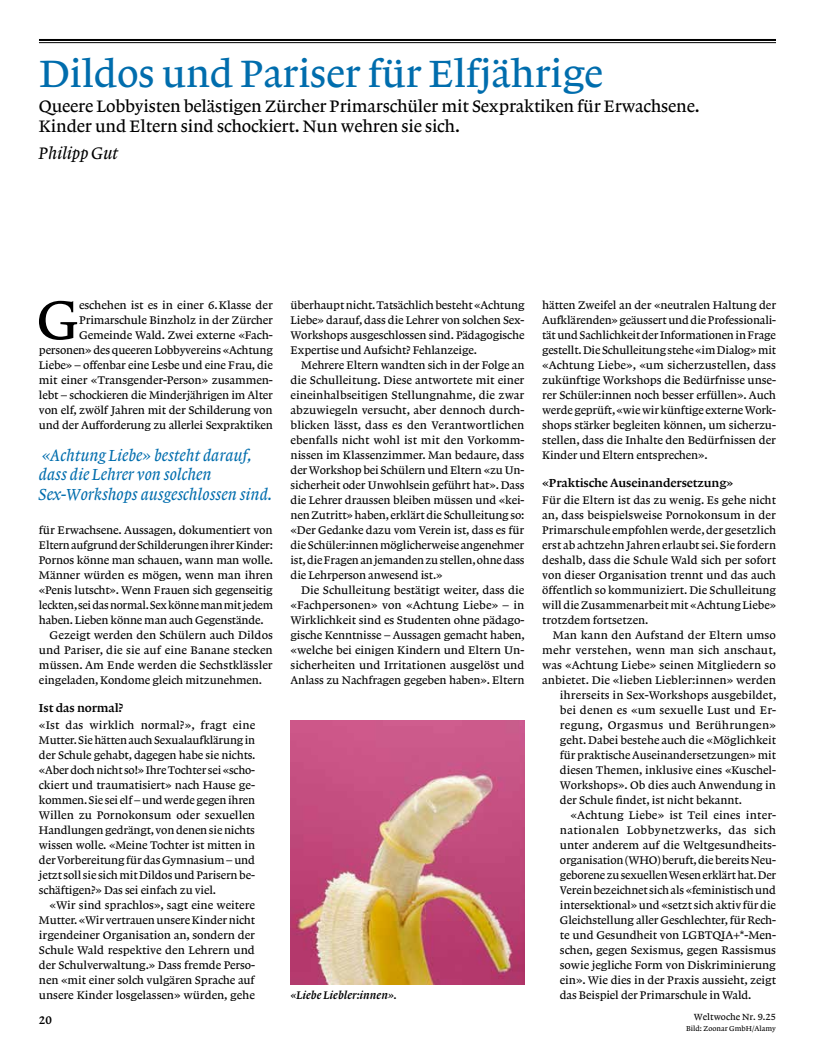
<style>
.page{position:relative;width:815px;height:1063px;background:#fff}
.page>*{position:absolute;margin:0;border:0;box-sizing:border-box;transform-origin:0 0}
.t1{font:57.62px "Lexicon No 1 Roman A Txt";color:#000}
.t2{font:40px "Lexicon No 1 Roman A Tab";letter-spacing:-.01em;color:#006dad}
.t3{font:17.5px/20px "Lexicon No 1 Roman A Tab";letter-spacing:-.01em;color:#000}
.t4{font:17.5px "Lexicon No 1 Italic A Txt";letter-spacing:-.01em;color:#000}
.t5{font:16.88px/19.4px "Lexicon No 1 Italic A Txt";color:#006dad}
.t6{font:12.25px "Lexicon No 1 Roman C Txt";letter-spacing:-.01em;color:#000}
.t7{font:11.62px/15px "Lexicon No 1 Roman A Txt";letter-spacing:-.01em;color:#000;text-align:justify}
.t8{font:11.62px "Lexicon No 1 Roman A Txt";letter-spacing:.01em;color:#000}
.t9{font:11.62px "Lexicon No 1 Roman A Txt";letter-spacing:.015em;color:#000}
.t10{font:11.62px "Lexicon No 1 Roman A Txt";letter-spacing:.025em;color:#000}
.t11{font:11.62px "Lexicon No 1 Roman A Txt";letter-spacing:.02em;color:#000}
.t12{font:11.62px "Lexicon No 1 Italic C Tab";letter-spacing:.005em;color:#000}
.t13{font:11.62px "Lexicon No 1 Roman C Tab";color:#000}
.t14{font:9.38px "Lexicon No 1 Roman A Tab";color:#000}
.t15{font:7.5px "Lexicon No 1 Roman A Tab";color:#000}
.s1{font-family:"Lexicon No 1 Roman A Tab"}
</style>
<div class="page">
<hr style="left:39px;top:39px;width:737px;height:2px;background:#000">
<hr style="left:39px;top:42px;width:737px;height:1px;background:#000">
<img style="left:291px;top:720px;width:233px;height:264px">
<h2 class="t2" style="left:40px;top:52px;width:565px">Dildos und Pariser für Elfjährige</h2>
<h3 class="t3" style="left:39px;top:96px;width:662px">Queere Lobbyisten belästigen Zürcher Primarschüler mit Sexpraktiken für Erwachsene.<br>Kinder und Eltern sind schockiert. Nun wehren sie sich.</h3>
<h3 class="t4" style="left:39px;top:144px;width:81px">Philipp Gut</h3>
<p class="t7" style="left:39px;top:298px;width:235px;text-align:right">eschehen ist es in einer 6.Klasse der Primarschule Binzholz in der Zürcher Gemeinde Wald. Zwei externe «Fach&shy;personen» des queeren Lobbyvereins «Achtung Liebe» – offenbar eine Lesbe und eine Frau, die mit einer «Transgender-Person» zusammen&shy;lebt – schockieren die Minderjährigen im Alter von elf, zwölf Jahren mit der Schilderung von und der Aufforderung zu allerlei Sexpraktiken</p>
<h1 class="t1" style="left:37px;top:288px;width:45px">G</h1>
<h3 class="t5" style="left:39px;top:446px;width:234px">«Achtung Liebe» besteht darauf, dass die Lehrer von solchen<br>Sex-Workshops ausgeschlossen sind.</h3>
<p class="t7" style="left:39px;top:523px;width:235px">für Erwachsene. Aussagen, dokumentiert von</p>
<p class="t7" style="left:39px;top:538px;width:235px">Eltern aufgrund der Schilderungen ihrer Kinder:</p>
<p class="t7" style="left:39px;top:553px;width:236px">Pornos könne man schauen, wann man wolle.</p>
<p class="t7" style="left:39px;top:568px;width:235px">Männer würden es mögen, wenn man ihren</p>
<p class="t7" style="left:39px;top:583px;width:235px">«Penis lutscht». Wenn Frauen sich gegenseitig</p>
<p class="t7" style="left:39px;top:598px;width:236px">leckten, sei das normal. Sex könne man mit jedem</p>
<p class="t7" style="left:39px;top:613px;width:226px">haben. Lieben könne man auch Gegenstände.</p>
<p class="t7" style="left:50px;top:628px;width:225px">Gezeigt werden den Schülern auch Dildos</p>
<p class="t7" style="left:39px;top:643px;width:235px">und Pariser, die sie auf eine Banane stecken</p>
<p class="t7" style="left:39px;top:658px;width:235px">müssen. Am Ende werden die Sechstklässler</p>
<p class="t7" style="left:39px;top:673px;width:225px">eingeladen, Kondome gleich mitzunehmen.</p>
<p class="t6" style="left:39px;top:701px;width:86px">Ist das normal?</p>
<p class="t7" style="left:39px;top:718px;width:218px">«Ist das wirklich normal?», fragt eine Mutter. Sie hätten auch Sexualaufklärung in der Schule gehabt, dagegen habe sie nichts. «Aber doch nicht so!» Ihre Tochter sei «scho&shy;ckiert und traumatisiert» nach Hause ge&shy;kommen. Sie sei elf – und werde gegen ihren Willen zu Pornokonsum oder sexuellen Handlungen gedrängt, von denen sie nichts wissen wolle. «Meine Tochter ist mitten in der Vorbereitung für das Gymnasium – und jetzt soll sie sich mit Dildos und Parisern be&shy;schäftigen?» Das sei einfach zu viel.</p>
<p class="t7" style="left:39px;top:898px;width:218px;text-indent:11px">«Wir sind sprachlos», sagt eine weitere Mutter. «Wir vertrauen unsere Kinder nicht irgendeiner Organisation an, sondern der Schule Wald respektive den Lehrern und der Schulverwaltung.» Dass fremde Perso&shy;nen «mit einer solch vulgären Sprache auf unsere Kinder losgelassen» würden, gehe</p>
<p class="t7" style="left:291px;top:298px;width:235px">überhaupt nicht. Tatsächlich besteht «Achtung Liebe» darauf, dass die Lehrer von solchen Sex-Workshops ausgeschlossen sind. Pädagogische Expertise und Aufsicht? Fehlanzeige.</p>
<p class="t7" style="left:291px;top:358px;width:235px;text-indent:11px">Mehrere Eltern wandten sich in der Folge an die Schulleitung. Diese antwortete mit einer eineinhalbseitigen Stellungnahme, die zwar abzuwiegeln versucht, aber dennoch durch&shy;blicken lässt, dass es den Verantwortlichen ebenfalls nicht wohl ist mit den Vorkomm&shy;nissen im Klassenzimmer. Man bedaure, dass der Workshop bei Schülern und Eltern «zu Un&shy;sicherheit oder Unwohlsein geführt hat». Dass die Lehrer draussen bleiben müssen und «kei&shy;nen Zutritt» haben, erklärt die Schulleitung so: «Der Gedanke dazu vom Verein ist, dass es für die Schüler:innen möglicherweise angenehmer ist, die Fragen an jemanden zu stellen, ohne dass die Lehrperson anwesend ist.»</p>
<p class="t7" style="left:291px;top:583px;width:236px;text-indent:11px">Die Schulleitung bestätigt weiter, dass die «Fachpersonen» von «Achtung Liebe» – in Wirklichkeit sind es Studenten ohne pädago&shy;gische Kenntnisse – Aussagen gemacht haben, «welche bei einigen Kindern und Eltern Un&shy;sicherheiten und Irritationen ausgelöst und Anlass zu Nachfragen gegeben haben». Eltern</p>
<p class="t7" style="left:542px;top:298px;width:235px">hätten Zweifel an der «neutralen Haltung der Aufklärenden» geäussert und die Professionali&shy;tät und Sachlichkeit der Informationen in Frage gestellt. Die Schulleitung stehe «im Dialog» mit «Achtung Liebe», «um sicherzustellen, dass zukünftige Workshops die Bedürfnisse unse&shy;rer Schüler:innen noch besser erfüllen». Auch werde geprüft, «wie wir künftige externe Work&shy;shops stärker begleiten können, um sicherzu&shy;stellen, dass die Inhalte den Bedürfnissen der Kinder und Eltern entsprechen».</p>
<p class="t6" style="left:542px;top:476px;width:193px">«Praktische Auseinandersetzung»</p>
<p class="t7" style="left:542px;top:493px;width:235px">Für die Eltern ist das zu wenig. Es gehe nicht an, dass beispielsweise Pornokonsum in der Primarschule empfohlen werde, der gesetzlich erst ab achtzehn Jahren erlaubt sei. Sie fordern deshalb, dass die Schule Wald sich per sofort von dieser Organisation trennt und das auch öffentlich so kommuniziert. Die Schulleitung will die Zusammenarbeit mit «Achtung Liebe» trotzdem fortsetzen.</p>
<p class="t8" style="left:553px;top:629px;width:225px">Man kann den Aufstand der Eltern umso</p>
<p class="t9" style="left:542px;top:644px;width:236px">mehr verstehen, wenn man sich anschaut,</p>
<p class="t7" style="left:542px;top:658px;width:235px">was «Achtung Liebe» seinen Mitgliedern so</p>
<p class="t7" style="left:542px;top:673px;width:235px">anbietet. Die «lieben Liebler:innen» werden</p>
<p class="t7" style="left:560px;top:688px;width:218px">ihrerseits in Sex-Workshops ausgebildet,</p>
<p class="t8" style="left:560px;top:704px;width:218px">bei denen es «um sexuelle Lust und Er-</p>
<p class="t11" style="left:560px;top:719px;width:218px">regung, Orgasmus und Berührungen»</p>
<p class="t7" style="left:560px;top:733px;width:218px">geht. Dabei bestehe auch die «Möglichkeit</p>
<p class="t7" style="left:560px;top:748px;width:218px">für praktische Auseinandersetzungen» mit</p>
<p class="t7" style="left:560px;top:763px;width:218px">diesen Themen, inklusive eines «Kuschel-</p>
<p class="t7" style="left:560px;top:778px;width:218px">Workshops». Ob dies auch Anwendung in</p>
<p class="t7" style="left:560px;top:793px;width:184px">der Schule findet, ist nicht bekannt.</p>
<p class="t8" style="left:570px;top:809px;width:207px">«Achtung Liebe» ist Teil eines inter-</p>
<p class="t10" style="left:560px;top:824px;width:218px">nationalen Lobbynetzwerks, das sich</p>
<p class="t7" style="left:560px;top:838px;width:218px">unter anderem auf die Weltgesundheits-</p>
<p class="t7" style="left:560px;top:853px;width:218px">organisation (WHO) beruft, die bereits Neu-</p>
<p class="t7" style="left:560px;top:868px;width:218px">geborene zu sexuellen Wesen erklärt hat. Der</p>
<p class="t7" style="left:560px;top:883px;width:217px">Verein bezeichnet sich als «feministisch und</p>
<p class="t7" style="left:560px;top:898px;width:218px">intersektional» und «setzt sich aktiv für die</p>
<p class="t7" style="left:560px;top:913px;width:218px">Gleichstellung aller Geschlechter, für Rech-</p>
<p class="t7" style="left:560px;top:928px;width:218px">te und Gesundheit von LGBTQIA+*-Men-</p>
<p class="t7" style="left:560px;top:943px;width:218px">schen, gegen Sexismus, gegen Rassismus</p>
<p class="t7" style="left:560px;top:958px;width:218px">sowie jegliche Form von Diskriminierung</p>
<p class="t7" style="left:560px;top:973px;width:218px">ein». Wie dies in der Praxis aussieht, zeigt</p>
<p class="t12" style="left:291px;top:989px;width:108px">«Liebe Liebler:innen»<span class="s1">.</span></p>
<p class="t7" style="left:560px;top:988px;width:193px">das Beispiel der Primarschule in Wald.</p>
<p class="t13" style="left:39px;top:1014px;width:14px">20</p>
<p class="t14" style="left:694px;top:1012px;width:84px">Weltwoche Nr. 9.25</p>
<p class="t15" style="left:686px;top:1024px;width:91px">Bild: Zoonar GmbH/Alamy</p>
</div>
